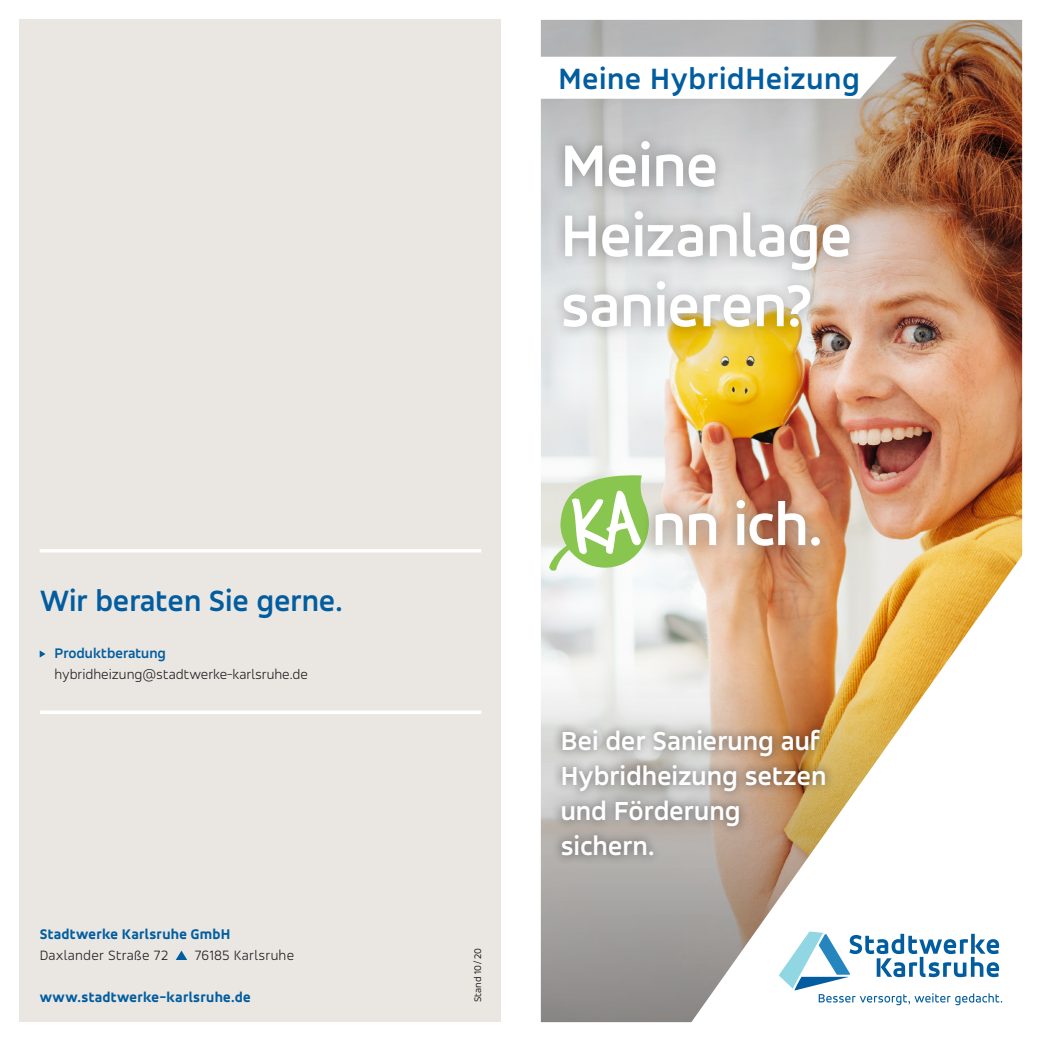
<style>
.page{position:relative;width:1042px;height:1042px;background:#fff}
.page>*{position:absolute;margin:0;border:0;box-sizing:border-box;transform-origin:0 0}
.t1{font:700 63px "Accord Alternate";letter-spacing:-.005em;color:#fff}
._01_copy{font:700 31.5px "Accord";letter-spacing:.01em;color:#015d9f}
.AZ_Copy_10_14{font:700 28px/35px "Accord";color:#fff}
._01_copy-2{font:300 14.88px/21px "Accord";color:#231f20}
.t2{font:800 14.88px "Accord Alternate";letter-spacing:.015em;color:#015d9f}
._01_copy-3{font:10.5px "Accord";color:#231f20}
.s1{font-weight:700;color:#015d9f}
</style>
<div class="page">
<img style="left:542px;top:484px;width:479px;height:140px">
<img style="left:542px;top:21px;width:479px;height:463px">
<div style="left:550px;top:128px;width:312px;height:212px;background:#231f20;opacity:.4"></div>
<div style="left:20px;top:20px;width:481px;height:1002px;background:#eae7e3"></div>
<svg style="left:176px;top:950px;width:11px;height:10px"></svg>
<svg style="left:549px;top:474px;width:100px;height:98px"></svg>
<div style="left:642px;top:487px;width:190px;height:72px;background:#231f20;opacity:.4"></div>
<svg style="left:542px;top:57px;width:355px;height:42px"></svg>
<hr style="left:40px;top:549px;width:441px;height:3px;background:#fff">
<svg style="left:40px;top:710px;width:441px;height:4px;fill:#fff"></svg>
<svg style="left:40px;top:650px;width:6px;height:7px"></svg>
<svg style="left:542px;top:624px;width:135px;height:397px"></svg>
<div style="left:553px;top:721px;width:280px;height:142px;background:#231f20;opacity:.2"></div>
<img style="left:677px;top:527px;width:346px;height:496px">
<svg style="left:779px;top:931px;width:223px;height:74px"></svg>
<p class="_01_copy" style="left:40px;top:581px;width:304px">Wir beraten Sie gerne.</p>
<p class="_01_copy-2" style="left:55px;top:642px;width:255px"><span class="s1">Produktberatung </span>hybridheizung@stadtwerke-karlsruhe.de</p>
<p class="t2" style="left:40px;top:925px;width:192px">Stadtwerke Karlsruhe GmbH</p>
<p class="_01_copy-2" style="left:40px;top:944px;width:130px">Daxlander Straße 72</p>
<p class="_01_copy-2" style="left:195px;top:944px;width:101px">76185 Karlsruhe</p>
<p class="t2" style="left:40px;top:988px;width:213px">www.stadtwerke-karlsruhe.de</p>
<p class="_01_copy-3" style="left:472px;top:1002px;width:56px;rotate:-90deg">Stand 10/ 20</p>
<p class="_01_copy" style="left:558px;top:59px;width:303px">Meine HybridHeizung</p>
<p class="t1" style="left:561px;top:127px;width:159px">Meine</p>
<p class="t1" style="left:561px;top:197px;width:293px">Heizanlage</p>
<p class="t1" style="left:561px;top:267px;width:253px">sanieren?</p>
<p class="t1" style="left:651px;top:486px;width:172px">nn ich.</p>
<p class="AZ_Copy_10_14" style="left:561px;top:723px;width:260px">Bei der Sanierung auf</p>
<p class="AZ_Copy_10_14" style="left:561px;top:758px;width:267px">Hybridheizung setzen und Förderung</p>
<p class="AZ_Copy_10_14" style="left:561px;top:828px;width:95px">sichern.</p>
</div>
